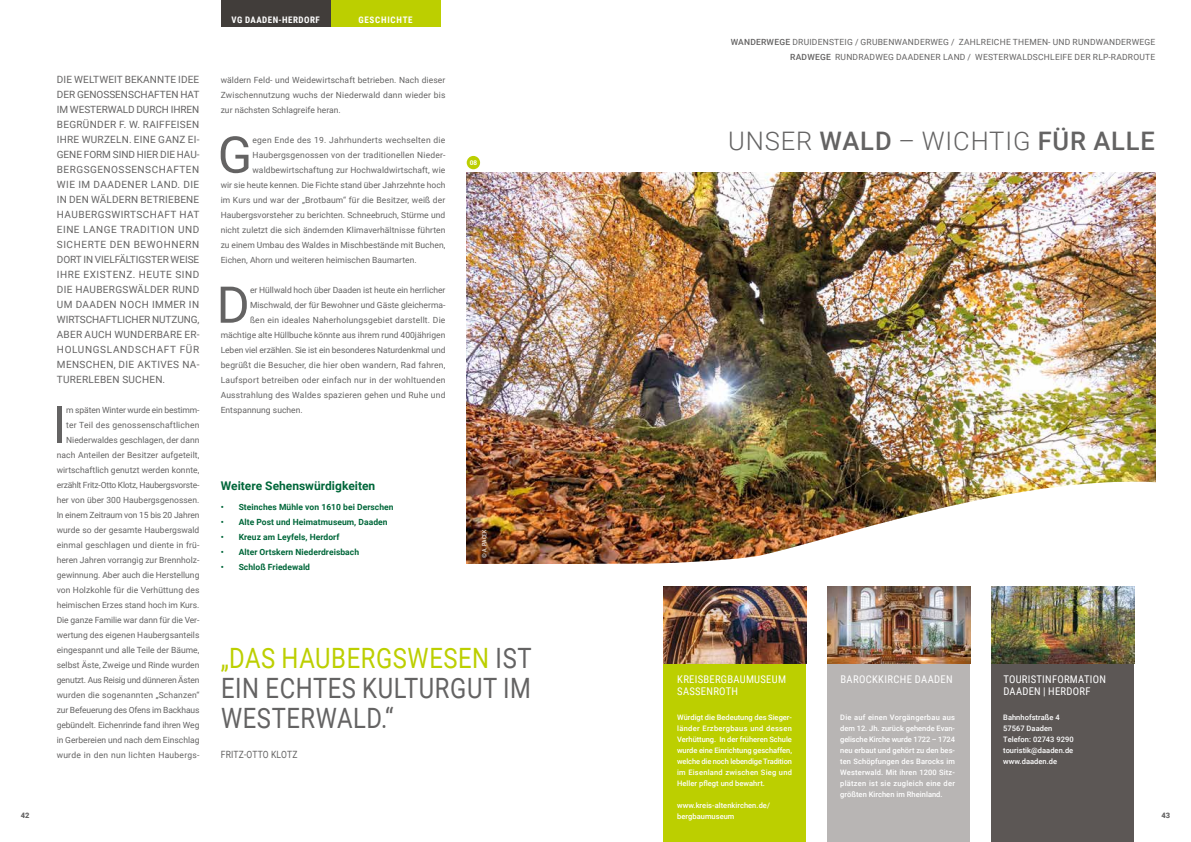
<style>
.page{position:relative;width:1191px;height:842px;background:#fff}
.page>*{position:absolute;margin:0;border:0;box-sizing:border-box;transform-origin:0 0}
.t1{font:50.7px "Roboto";color:#646363}
.t2{font:28px/30px "Roboto";letter-spacing:.025em;color:#646363;text-align:justify;scale:.85 1}
.t3{font:300 25.5px "Roboto";letter-spacing:.035em;color:#646363}
.t4{font:700 12px "Roboto";color:#00673a}
.t5{font:10.6px/12px "Roboto Condensed";letter-spacing:.025em;color:#fff}
.t6{font:10px/15px "Roboto";letter-spacing:.04em;color:#646363;text-align:justify}
.t7{font:10px "Roboto";letter-spacing:.04em;color:#646363;scale:.85 1}
.t8{font:700 9px "Roboto Condensed";letter-spacing:.055em;color:#fff}
.t9{font:700 9px "Roboto Condensed";letter-spacing:.085em;color:#fff}
.t10{font:8.5px/15px "Roboto";letter-spacing:.005em;color:#646363;text-align:right}
.t11{font:8.5px/15px "Roboto";letter-spacing:.025em;color:#646363;text-align:right}
.t12{font:700 8.5px "Roboto";letter-spacing:.005em;color:#00673a}
.t13{font:8.5px "Roboto";letter-spacing:.03em;color:#646363}
.t14{font:500 7.5px/11px "Roboto";letter-spacing:.005em;color:#fff}
.t15{font:900 7.5px "Roboto";color:#646363}
.t16{font:700 6.5px "Roboto Slab";color:#fff}
.t17{font:6px "Roboto Condensed";letter-spacing:.02em;color:#fff}
.s1{font-weight:500}
.s2{color:#bccf00}
</style>
<div class="page">
<img style="left:467px;top:173px;width:688px;height:391px">
<div style="left:221px;top:0;width:109px;height:26px;background:#413d3a"></div>
<div style="left:330px;top:0;width:110px;height:26px;background:#bccf00"></div>
<div style="left:467px;top:156px;width:13px;height:13px;background:#bccf00;border-radius:50%"></div>
<img style="left:595px;top:457px;width:561px;height:207px">
<div style="left:663px;top:587px;width:143px;height:255px;background:#bccf00"></div>
<div style="left:991px;top:587px;width:143px;height:255px;background:#5c5755"></div>
<div style="left:827px;top:587px;width:143px;height:255px;background:#b8b5b4"></div>
<img style="left:663px;top:587px;width:143px;height:76px">
<img style="left:991px;top:587px;width:143px;height:76px">
<img style="left:827px;top:587px;width:143px;height:76px">
<p class="t8" style="left:231px;top:13px;width:90px">VG DAADEN-HERDORF</p>
<p class="t9" style="left:358px;top:13px;width:56px">GESCHICHTE</p>
<p class="t11" style="left:730px;top:34px;width:426px"><span class="s1">WANDERWEGE</span> DRUIDENSTEIG / GRUBENWANDERWEG / ZAHLREICHE THEMEN- UND RUNDWANDERWEGE<br><span class="s1">RADWEGE</span> RUNDRADWEG DAADENER LAND / WESTERWALDSCHLEIFE DER RLP-RADROUTE</p>
<p class="t6" style="left:57px;top:71px;width:144px">DIE WELTWEIT BEKANNTE IDEE DER GENOSSENSCHAFTEN HAT IM WESTERWALD DURCH IHREN BEGRÜNDER F. W. RAIFFEISEN IHRE WURZELN. EINE GANZ EI-GENE FORM SIND HIER DIE HAU-BERGSGENOSSENSCHAFTEN WIE IM DAADENER LAND. DIE IN DEN WÄLDERN BETRIEBENE HAUBERGSWIRTSCHAFT HAT EINE LANGE TRADITION UND SICHERTE DEN BEWOHNERN DORT IN VIELFÄLTIGSTER WEISE IHRE EXISTENZ. HEUTE SIND DIE HAUBERGSWÄLDER RUND UM DAADEN NOCH IMMER IN WIRTSCHAFTLICHER NUTZUNG, ABER AUCH WUNDERBARE ER-HOLUNGSLANDSCHAFT FÜR MENSCHEN, DIE AKTIVES NA-TURERLEBEN SUCHEN.</p>
<h1 class="t1" style="left:52px;top:389px;width:15px">I</h1>
<p class="t10" style="left:221px;top:72px;width:226px;text-align:justify">wäldern Feld- und Weidewirtschaft betrieben. Nach dieser Zwischennutzung wuchs der Niederwald dann wieder bis zur nächsten Schlagreife heran.</p>
<h1 class="t1" style="left:218px;top:119px;width:36px">G</h1>
<p class="t13" style="left:252px;top:134px;width:194px">egen Ende des 19. Jahrhunderts wechselten die</p>
<h3 class="t3" style="left:728px;top:123px;width:428px">UNSER <span class="s1">WALD</span> – WICHTIG <span class="s1">FÜR ALLE</span></h3>
<p class="t10" style="left:252px;top:147px;width:194px">Haubergsgenossen von der traditionellen Nieder-</p>
<p class="t10" style="left:252px;top:162px;width:194px">waldbewirtschaftung zur Hochwaldwirtschaft, wie</p>
<p class="t10" style="left:221px;top:177px;width:226px">wir sie heute kennen. Die Fichte stand über Jahrzehnte hoch</p>
<p class="t10" style="left:221px;top:192px;width:226px">im Kurs und war der „Brotbaum“ für die Besitzer, weiß der</p>
<p class="t10" style="left:221px;top:207px;width:226px">Haubergsvorsteher zu berichten. Schneebruch, Stürme und</p>
<p class="t10" style="left:221px;top:222px;width:226px">nicht zuletzt die sich ändernden Klimaverhältnisse führten</p>
<p class="t10" style="left:221px;top:237px;width:226px">zu einem Umbau des Waldes in Mischbestände mit Buchen,</p>
<p class="t10" style="left:221px;top:252px;width:197px">Eichen, Ahorn und weiteren heimischen Baumarten.</p>
<h1 class="t1" style="left:216px;top:269px;width:35px">D</h1>
<p class="t10" style="left:250px;top:282px;width:197px">er Hüllwald hoch über Daaden ist heute ein herrlicher</p>
<p class="t16" style="left:470px;top:158px;width:9px">08</p>
<p class="t10" style="left:250px;top:297px;width:197px">Mischwald, der für Bewohner und Gäste gleicherma-</p>
<p class="t11" style="left:250px;top:312px;width:197px">ßen ein ideales Naherholungsgebiet darstellt. Die</p>
<p class="t10" style="left:221px;top:327px;width:226px">mächtige alte Hüllbuche könnte aus ihrem rund 400jährigen</p>
<p class="t10" style="left:221px;top:342px;width:226px">Leben viel erzählen. Sie ist ein besonderes Naturdenkmal und</p>
<p class="t10" style="left:221px;top:357px;width:226px">begrüßt die Besucher, die hier oben wandern, Rad fahren,</p>
<p class="t11" style="left:221px;top:372px;width:226px">Laufsport betreiben oder einfach nur in der wohltuenden</p>
<p class="t11" style="left:221px;top:387px;width:226px">Ausstrahlung des Waldes spazieren gehen und Ruhe und</p>
<p class="t10" style="left:221px;top:402px;width:84px">Entspannung suchen.</p>
<p class="t10" style="left:57px;top:402px;width:144px">m späten Winter wurde ein bestimm&shy;ter Teil des genossenschaftlichen Niederwaldes geschlagen, der dann nach Anteilen der Besitzer aufgeteilt, wirtschaftlich genutzt werden konnte, erzählt Fritz-Otto Klotz, Haubergsvorste&shy;her von über 300 Haubergsgenossen.<br>In einem Zeitraum von 15 bis 20 Jahren wurde so der gesamte Haubergswald einmal geschlagen und diente in frü&shy;heren Jahren vorrangig zur Brennholz&shy;gewinnung. Aber auch die Herstellung von Holzkohle für die Verhüttung des heimischen Erzes stand hoch im Kurs.<br>Die ganze Familie war dann für die Ver&shy;wertung des eigenen Haubergsanteils eingespannt und alle Teile der Bäume, selbst Äste, Zweige und Rinde wurden genutzt. Aus Reisig und dünneren Ästen wurden die sogenannten „Schanzen“ zur Befeuerung des Ofens im Backhaus gebündelt. Eichenrinde fand ihren Weg in Gerbereien und nach dem Einschlag wurde in den nun lichten Haubergs-</p>
<h3 class="t4" style="left:221px;top:477px;width:156px">Weitere Sehenswürdigkeiten</h3>
<p class="t12" style="left:221px;top:501px;width:174px">• Steinches Mühle von 1610 bei Derschen</p>
<p class="t12" style="left:221px;top:516px;width:168px">• Alte Post und Heimatmuseum, Daaden</p>
<p class="t12" style="left:221px;top:531px;width:120px">• Kreuz am Leyfels, Herdorf</p>
<p class="t12" style="left:221px;top:546px;width:140px">• Alter Ortskern Niederdreisbach</p>
<p class="t12" style="left:221px;top:561px;width:91px">• Schloß Friedewald</p>
<p class="t17" style="left:480px;top:558px;width:31px;rotate:-90deg">© A. PACEK</p>
<h2 class="t2" style="left:221px;top:642px;width:367px"><span class="s2">„DAS HAUBERGSWESEN</span> IST EIN ECHTES KULTURGUT IM WESTERWALD.“</h2>
<p class="t7" style="left:221px;top:747px;width:92px">FRITZ-OTTO KLOTZ</p>
<p class="t5" style="left:1003px;top:672px;width:104px">TOURISTINFORMATION<br>DAADEN | HERDORF</p>
<p class="t5" style="left:677px;top:672px;width:110px">KREISBERGBAUMUSEUM</p>
<p class="t5" style="left:840px;top:672px;width:114px">BAROCKKIRCHE DAADEN</p>
<p class="t5" style="left:677px;top:684px;width:62px">SASSENROTH</p>
<p class="t14" style="left:1003px;top:712px;width:72px">Bahnhofstraße 4<br>57567 Daaden<br>Telefon: 02743 9290 touristik@daaden.de www.daaden.de</p>
<p class="t14" style="left:840px;top:712px;width:116px;text-align:justify">Die auf einen Vorgängerbau aus dem 12. Jh. zurück gehende Evan&shy;gelische Kirche wurde 1722 – 1724 neu erbaut und gehört zu den bes&shy;ten Schöpfungen des Barocks im Westerwald. Mit ihren 1200 Sitz&shy;plätzen ist sie zugleich eine der größten Kirchen im Rheinland.</p>
<p class="t14" style="left:677px;top:712px;width:116px;text-align:justify">Würdigt die Bedeutung des Sieger&shy;länder Erzbergbaus und dessen Verhüttung. In der früheren Schule wurde eine Einrichtung geschaffen, welche die noch lebendige Tradition im Eisenland zwischen Sieg und Heller pflegt und bewahrt.</p>
<p class="t14" style="left:677px;top:800px;width:94px">www.kreis-altenkirchen.de/ bergbaumuseum</p>
<p class="t15" style="left:21px;top:810px;width:10px">42</p>
<p class="t15" style="left:1161px;top:810px;width:10px">43</p>
</div>
